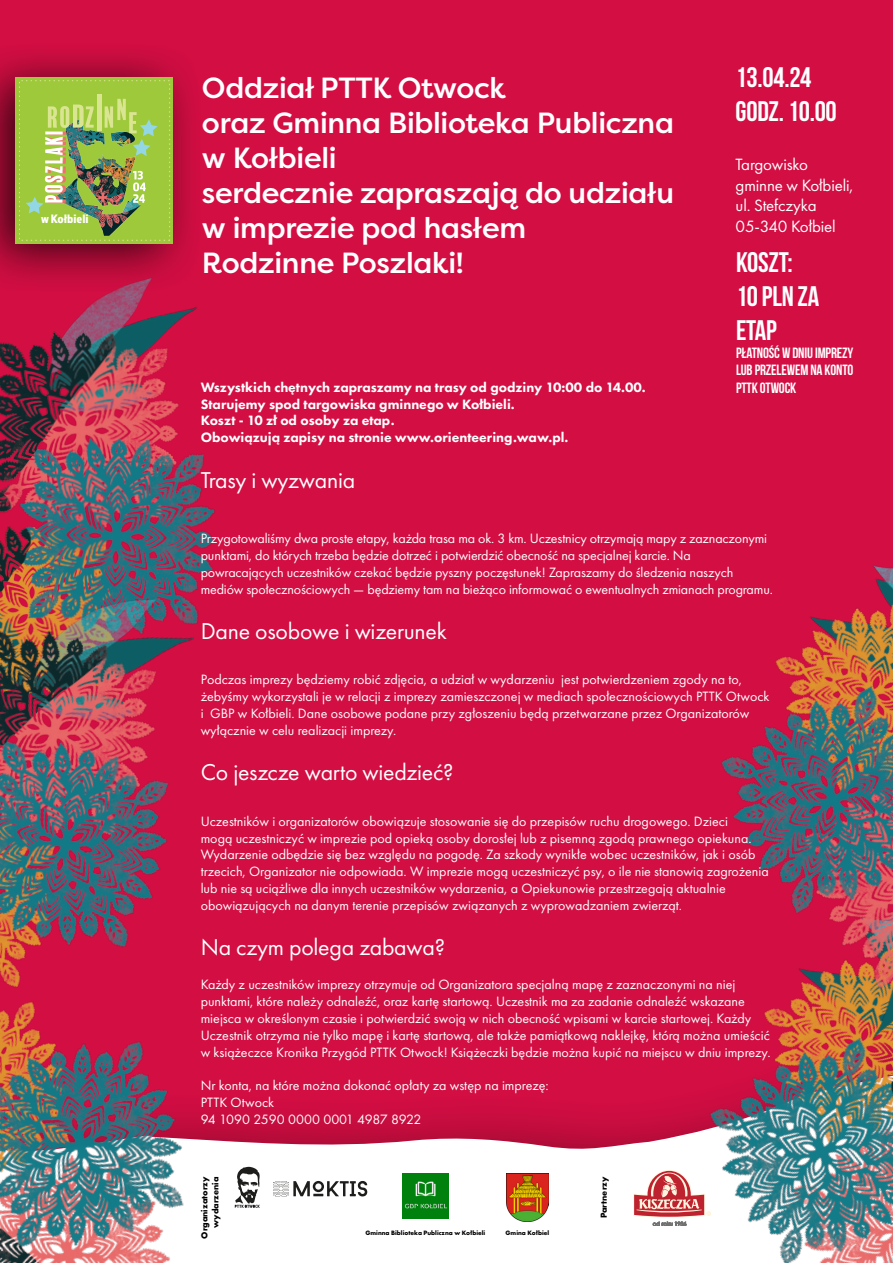
<style>
.page{position:relative;width:893px;height:1263px;background:#d20e43}
.page>*{position:absolute;margin:0;border:0;box-sizing:border-box;transform-origin:0 0}
.t1{font:500 29.1px/35px "Filson Pro";letter-spacing:-.01em;color:#fff}
.t2{font:28.35px/33.9px "Bebas Neue";letter-spacing:-.01em;color:#fff}
.t3{font:23.7px "Futura PT";letter-spacing:-.01em;color:#fff}
.t4{font:16.95px/20.4px "Futura PT";letter-spacing:-.01em;color:#fff}
.t5{font:14.85px/17.9px "Bebas Neue";letter-spacing:-.01em;color:#fff;text-align:justify}
.t6{font:14.1px/16.8px "Futura PT";color:#fff}
.t7{font:800 14.1px "Futura PT";color:#fff}
.t8{font:12.75px "Almaq Refined";color:#fff}
.t9{font:700 9px/10.8px "Futura PT";color:#000;text-align:right}
.t10{font:700 6.45px "Futura PT";color:#000}
</style>
<div class="page">
<svg style="left:280px;top:1117px;width:229px;height:146px;background:#f3d3dc"></svg>
<img style="left:0;top:1209px;width:280px;height:54px">
<img style="left:509px;top:1118px;width:384px;height:145px">
<div style="left:0;top:41px;width:203px;height:253px;background:#000;opacity:.75"></div>
<img style="left:16px;top:82px;width:157px;height:80px">
<svg style="left:48px;top:105px;width:46px;height:23px"></svg>
<hr style="left:97px;top:94px;width:4px;height:36px;background:#d9e591">
<hr style="left:48px;top:132px;width:18px;height:3px;background:#ef6f6d">
<svg style="left:45px;top:131px;width:18px;height:4px"></svg>
<div style="left:19px;top:80px;width:151px;height:161px;border:1px dashed #d9e591"></div>
<svg style="left:105px;top:99px;width:53px;height:57px;background:#9cc556"></svg>
<svg style="left:26px;top:137px;width:40px;height:25px"></svg>
<img style="left:0;top:162px;width:203px;height:287px">
<img style="left:0;top:449px;width:309px;height:760px">
<img style="left:520px;top:565px;width:373px;height:642px">
<svg style="left:273px;top:1180px;width:95px;height:17px;background:#b1b1b0"></svg>
<svg style="left:235px;top:1167px;width:25px;height:41px"></svg>
<img style="left:402px;top:1173px;width:46px;height:46px">
<svg style="left:633px;top:1170px;width:78px;height:56px;background:#e2a5a6"></svg>
<img style="left:506px;top:1173px;width:43px;height:49px">
<p class="t8" style="left:41px;top:211px;width:49px">w Kołbieli</p>
<p class="t2" style="left:736px;top:60px;width:77px">13.04.24</p>
<p class="t2" style="left:736px;top:94px;width:103px">GODZ. 10.00</p>
<p class="t4" style="left:736px;top:155px;width:119px">Targowisko gminne w Kołbieli, ul. Stefczyka</p>
<p class="t4" style="left:736px;top:216px;width:101px">05-340 Kołbiel</p>
<p class="t2" style="left:736px;top:245px;width:58px">KOSZT:</p>
<p class="t2" style="left:736px;top:279px;width:85px">10 PLN ZA<br>ETAP</p>
<p class="t5" style="left:736px;top:343px;width:119px">PŁATNOŚĆ WDNIU IMPREZY LUB PRZELEWEM NA KONTO PTTK OTWOCK</p>
<p class="t1" style="left:202px;top:70px;width:306px">Oddział PTTK Otwock</p>
<p class="t1" style="left:202px;top:105px;width:473px">oraz Gminna Biblioteka Publiczna w Kołbieli</p>
<p class="t1" style="left:202px;top:175px;width:473px">serdecznie zapraszają do udziału w imprezie pod hasłem</p>
<p class="t1" style="left:202px;top:245px;width:263px">Rodzinne Poszlaki!</p>
<p class="t7" style="left:201px;top:378px;width:447px">Wszystkich chętnych zapraszamy na trasy od godziny 10:00 do 14.00.</p>
<p class="t7" style="left:201px;top:395px;width:316px">Starujemy spod targowiska gminnego w Kołbieli.</p>
<p class="t7" style="left:201px;top:412px;width:196px">Koszt - 10 zł od osoby za etap.</p>
<p class="t7" style="left:201px;top:429px;width:369px">Obowiązują zapisy na stronie www.orienteering.waw.pl.</p>
<p class="t3" style="left:201px;top:466px;width:156px">Trasy i wyzwania</p>
<p class="t6" style="left:201px;top:530px;width:574px">Przygotowaliśmy dwa proste etapy, każda trasa ma ok. 3 km. Uczestnicy otrzymają mapy z zaznaczonymi punktami, do których trzeba będzie dotrzeć i potwierdzić obecność na specjalnej karcie. Na powracających uczestników czekać będzie pyszny poczęstunek! Zapraszamy do śledzenia naszych mediów społecznościowych — będziemy tam na bieżąco informować o ewentualnych zmianach programu.</p>
<p class="t3" style="left:201px;top:617px;width:248px">Dane osobowe i wizerunek</p>
<p class="t6" style="left:201px;top:671px;width:570px">Podczas imprezy będziemy robić zdjęcia, a udział w wydarzeniu jest potwierdzeniem zgody na to, żebyśmy wykorzystali je w relacji z imprezy zamieszczonej w mediach społecznościowych PTTK Otwock i GBP w Kołbieli. Dane osobowe podane przy zgłoszeniu będą przetwarzane przez Organizatorów wyłącznie w celu realizacji imprezy.</p>
<p class="t3" style="left:201px;top:758px;width:254px">Co jeszcze warto wiedzieć?</p>
<p class="t6" style="left:201px;top:812px;width:570px">Uczestników i organizatorów obowiązuje stosowanie się do przepisów ruchu drogowego. Dzieci<br>mogą uczestniczyć w imprezie pod opieką osoby dorosłej lub z pisemną zgodą prawnego opiekuna.<br>Wydarzenie odbędzie się bez względu na pogodę. Za szkody wynikłe wobec uczestników, jak i osób trzecich, Organizator nie odpowiada. W imprezie mogą uczestniczyć psy, o ile nie stanowią zagrożenia lub nie są uciążliwe dla innych uczestników wydarzenia, a Opiekunowie przestrzegają aktualnie obowiązujących na danym terenie przepisów związanych z wyprowadzaniem zwierząt.</p>
<p class="t3" style="left:201px;top:933px;width:246px">Na czym polega zabawa?</p>
<p class="t6" style="left:201px;top:976px;width:571px">Każdy z uczestników imprezy otrzymuje od Organizatora specjalną mapę z zaznaczonymi na niej punktami, które należy odnaleźć, oraz kartę startową. Uczestnik ma za zadanie odnaleźć wskazane miejsca w określonym czasie i potwierdzić swoją w nich obecność wpisami w karcie startowej. Każdy Uczestnik otrzyma nie tylko mapę i kartę startową, ale także pamiątkową naklejkę, którą można umieścić w książeczce Kronika Przygód PTTK Otwock! Książeczki będzie można kupić na miejscu w dniu imprezy.</p>
<p class="t6" style="left:201px;top:1077px;width:349px">Nr konta, na które można dokonać opłaty za wstęp na imprezę:</p>
<p class="t6" style="left:201px;top:1094px;width:75px">PTTK Otwock</p>
<p class="t6" style="left:201px;top:1111px;width:222px">94 1090 2590 0000 0001 4987 8922</p>
<p class="t9" style="left:199px;top:1239px;width:64px;rotate:-90deg">Organizatorzy wydarzenia</p>
<p class="t9" style="left:598px;top:1218px;width:43px;rotate:-90deg">Partnerzy</p>
<p class="t10" style="left:365px;top:1229px;width:121px">Gminna Biblioteka Publiczna w Kołbieli</p>
<p class="t10" style="left:506px;top:1229px;width:45px">Gmina Kołbiel</p>
</div>
